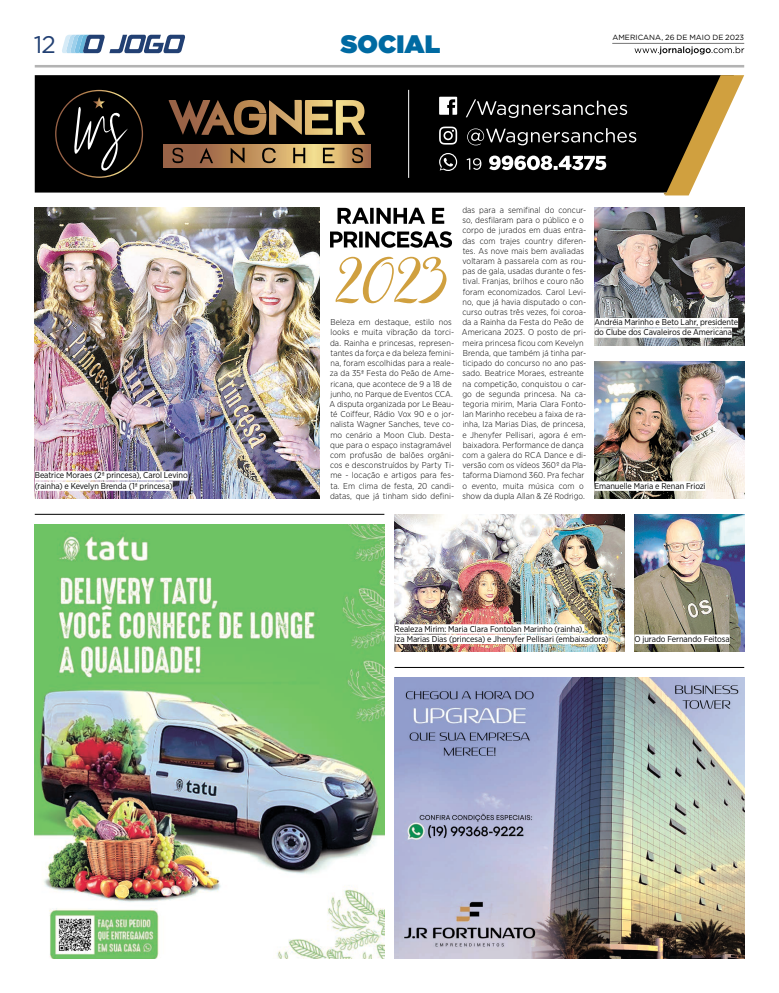
<style>
.page{position:relative;width:779px;height:993px;background:#fff}
.page>*{position:absolute;margin:0;border:0;box-sizing:border-box;transform-origin:0 0}
.t1{font:900 25.2px "Gotham";letter-spacing:.005em;color:#006aa2}
.t2{font:24px "Gotham";color:#224073}
.t3{font:300 8.5px/10.2px "Gotham Narrow";letter-spacing:.01em;color:#000}
.t4{font:8.5px/10.2px "Gotham Narrow";letter-spacing:-.01em;color:#000}
.t5{font:7.5px "Gotham";color:#000}
</style>
<div class="page">
<hr style="left:612px;top:43px;width:131px;height:1px;background:#767676">
<hr style="left:35px;top:65px;width:708px;height:2px;background:#b3b3b3">
<svg style="left:634px;top:46px;width:109px;height:8px"></svg>
<svg style="left:62px;top:35px;width:123px;height:18px"></svg>
<img style="left:594px;top:208px;width:149px;height:137px">
<img style="left:594px;top:361px;width:149px;height:137px">
<div style="left:35px;top:75px;width:628px;height:117px;background:#000"></div>
<svg style="left:663px;top:75px;width:80px;height:120px"></svg>
<svg style="left:168px;top:100px;width:197px;height:35px;background:#675134"></svg>
<svg style="left:163px;top:144px;width:207px;height:24px;background:#bb8e5c"></svg>
<svg style="left:172px;top:148px;width:191px;height:15px;background:#a27d51"></svg>
<svg style="left:55px;top:90px;width:88px;height:88px;background:#1b1816"></svg>
<hr style="left:408px;top:90px;width:1px;height:88px;background:#fff">
<svg style="left:439px;top:97px;width:197px;height:74px;background:#2e2e2e"></svg>
<img style="left:35px;top:524px;width:349px;height:433px">
<hr style="left:35px;top:514px;width:349px;height:1px;background:#000">
<hr style="left:394px;top:667px;width:349px;height:1px;background:#000">
<img style="left:394px;top:677px;width:349px;height:280px">
<svg style="left:335px;top:256px;width:111px;height:47px"></svg>
<svg style="left:330px;top:231px;width:122px;height:17px"></svg>
<svg style="left:337px;top:208px;width:107px;height:16px"></svg>
<img style="left:394px;top:514px;width:230px;height:137px">
<img style="left:634px;top:514px;width:109px;height:137px">
<img style="left:35px;top:208px;width:284px;height:290px">
<div style="left:35px;top:471px;width:153px;height:9px;background:#fff"></div>
<div style="left:35px;top:481px;width:137px;height:9px;background:#fff"></div>
<div style="left:594px;top:481px;width:111px;height:9px;background:#fff"></div>
<div style="left:394px;top:624px;width:190px;height:9px;background:#fff"></div>
<div style="left:394px;top:634px;width:214px;height:9px;background:#fff"></div>
<div style="left:634px;top:634px;width:95px;height:9px;background:#fff"></div>
<div style="left:594px;top:318px;width:143px;height:9px;background:#fff"></div>
<div style="left:594px;top:328px;width:137px;height:9px;background:#fff"></div>
<h2 class="t2" style="left:34px;top:29px;width:24px">12</h2>
<h1 class="t1" style="left:341px;top:26px;width:101px">SOCIAL</h1>
<p class="t5" style="left:612px;top:33px;width:133px">AMERICANA, 26 DE MAIO DE 2023</p>
<p class="t3" style="left:461px;top:205px;width:126px">das para a semifinal do concur&shy;so, desfilaram para o público e o corpo de jurados em duas entra&shy;das com trajes country diferen&shy;tes. As nove mais bem avaliadas voltaram à passarela com as rou&shy;pas de gala, usadas durante o fes&shy;tival. Franjas, brilhos e couro não foram economizados. Carol Levi&shy;no, que já havia disputado o con&shy;curso outras três vezes, foi coroa&shy;da a Rainha da Festa do Peão de<br>Americana 2023. O posto de pri&shy;meira princesa ficou com Kevelyn<br>Brenda, que também já tinha par&shy;ticipado do concurso no ano pas&shy;sado. Beatrice Moraes, estreante na competição, conquistou o car&shy;go de segunda princesa. Na ca&shy;tegoria mirim, Maria Clara Fonto&shy;lan Marinho recebeu a faixa de ra&shy;inha, Iza Marias Dias, de princesa, e Jhenyfer Pellisari, agora é em&shy;baixadora. Performance de dança com a galera do RCA Dance e di&shy;versão com os vídeos 360º da Pla&shy;taforma Diamond 360. Pra fechar o evento, muita música com o show da dupla Allan &amp; Zé Rodrigo.</p>
<p class="t4" style="left:594px;top:317px;width:145px">Andréia Marinho e Beto Lahr, presidente do Clube dos Cavaleiros de Americana</p>
<p class="t3" style="left:329px;top:317px;width:126px">Beleza em destaque, estilo nos looks e muita vibração da torci&shy;da. Rainha e princesas, represen&shy;tantes da força e da beleza femini&shy;na, foram escolhidas para a reale&shy;za da 35ª Festa do Peão de Ame&shy;ricana, que acontece de 9 a 18 de junho, no Parque de Eventos CCA.<br>A disputa organizada por Le Beau&shy;té Coiffeur, Rádio Vox 90 e o jor&shy;nalista Wagner Sanches, teve co&shy;mo cenário a Moon Club. Desta&shy;que para o espaço instagramável com profusão de balões orgâni&shy;cos e desconstruídos by Party Ti&shy;me - locação e artigos para fes&shy;ta. Em clima de festa, 20 candi&shy;datas, que já tinham sido defini-</p>
<p class="t4" style="left:35px;top:470px;width:154px">Beatrice Moraes (2ª princesa), Carol Levino (rainha) e Kevelyn Brenda (1ª princesa)</p>
<p class="t4" style="left:594px;top:480px;width:112px">Emanuelle Maria e Renan Friozi</p>
<p class="t4" style="left:394px;top:623px;width:215px">Realeza Mirim: Maria Clara Fontolan Marinho (rainha),<br>Iza Marias Dias (princesa) e Jhenyfer Pellisari (embaixadora)</p>
<p class="t4" style="left:634px;top:633px;width:97px">O jurado Fernando Feitosa</p>
</div>
